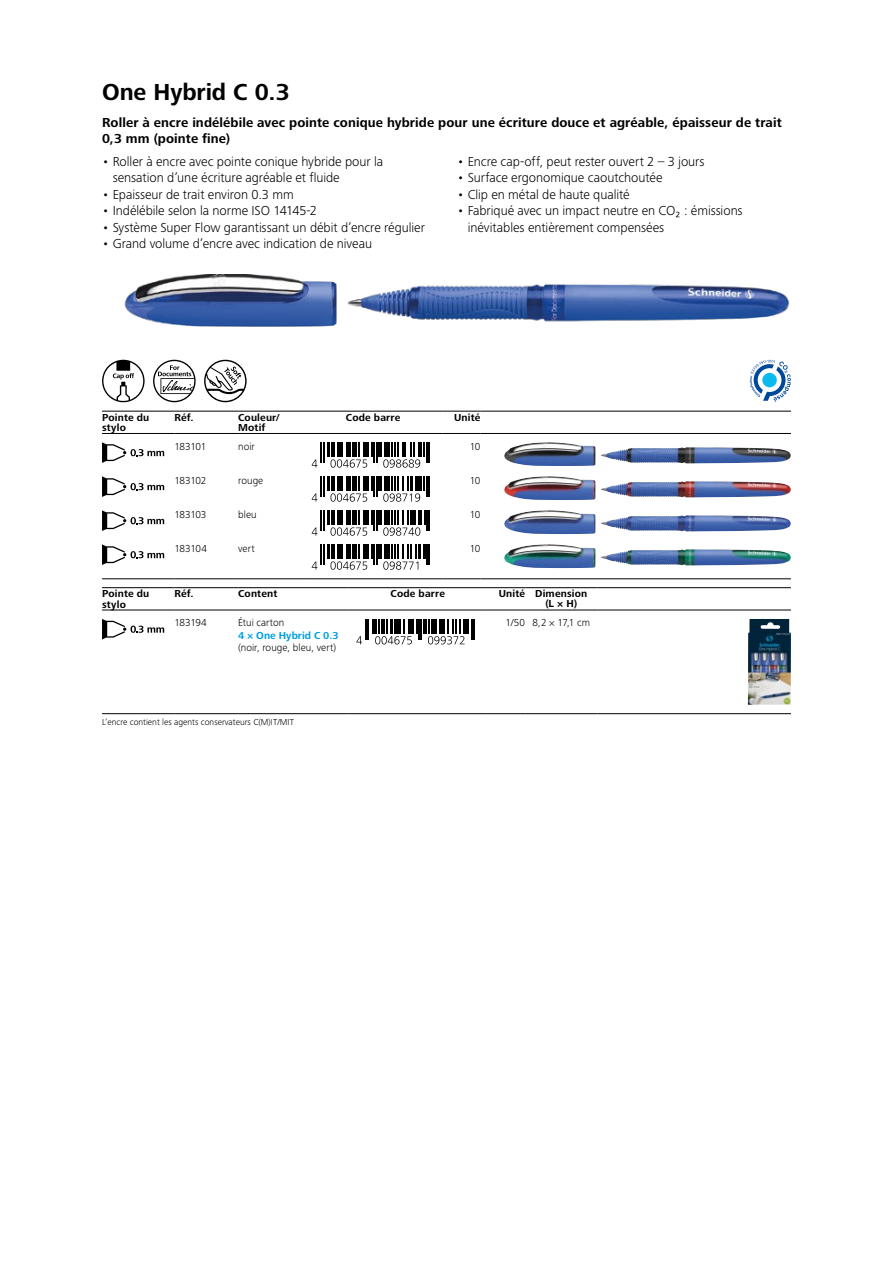
<style>
.page{position:relative;width:893px;height:1263px;background:#fff}
.page>*{position:absolute;margin:0;border:0;box-sizing:border-box;transform-origin:0 0}
.t1{font:700 24px "Frutiger Next LTW1 G";letter-spacing:-.005em;color:#000}
.t2{font:300 13.5px/16.5px "Frutiger Next LTW1 G";color:#000}
.t3{font:700 13.5px/16.5px "Frutiger Next LTW1 G";letter-spacing:.01em;color:#000}
.t4{font:300 10.5px "Frutiger Next LTW1 G";letter-spacing:.005em;color:#000}
.t5{font:700 10.5px/10.5px "Frutiger Next LTW1 G";letter-spacing:.015em;color:#000}
.t6{font:700 10.5px "Frutiger Next LTW1 G";letter-spacing:.01em;color:#009fe3}
.t7{font:300 9px "Frutiger Next LTW1 G";color:#000}
</style>
<div class="page">
<img style="left:124px;top:274px;width:666px;height:53px">
<svg style="left:102px;top:360px;width:43px;height:42px"></svg>
<svg style="left:153px;top:360px;width:43px;height:42px"></svg>
<svg style="left:204px;top:360px;width:43px;height:42px"></svg>
<svg style="left:750px;top:360px;width:41px;height:42px"></svg>
<hr style="left:102px;top:578px;width:72px;height:1px;background:#000">
<hr style="left:174px;top:578px;width:64px;height:1px;background:#000">
<hr style="left:238px;top:578px;width:66px;height:1px;background:#000">
<hr style="left:304px;top:578px;width:138px;height:1px;background:#000">
<hr style="left:442px;top:578px;width:38px;height:1px;background:#000">
<hr style="left:480px;top:578px;width:311px;height:1px;background:#000">
<hr style="left:102px;top:433px;width:72px;height:1px;background:#000">
<hr style="left:174px;top:433px;width:64px;height:1px;background:#000">
<hr style="left:238px;top:433px;width:66px;height:1px;background:#000">
<hr style="left:304px;top:433px;width:138px;height:1px;background:#000">
<hr style="left:442px;top:433px;width:38px;height:1px;background:#000">
<hr style="left:480px;top:433px;width:311px;height:1px;background:#000">
<hr style="left:102px;top:411px;width:72px;height:1px;background:#000">
<hr style="left:174px;top:411px;width:64px;height:1px;background:#000">
<hr style="left:238px;top:411px;width:66px;height:1px;background:#000">
<hr style="left:304px;top:411px;width:138px;height:1px;background:#000">
<hr style="left:442px;top:411px;width:38px;height:1px;background:#000">
<hr style="left:480px;top:411px;width:311px;height:1px;background:#000">
<svg style="left:102px;top:442px;width:62px;height:21px"></svg>
<hr style="left:378px;top:442px;width:4px;height:15px;background:#000">
<svg style="left:312px;top:442px;width:65px;height:26px"></svg>
<svg style="left:383px;top:442px;width:47px;height:26px"></svg>
<img style="left:504px;top:442px;width:182px;height:24px">
<svg style="left:102px;top:476px;width:62px;height:21px"></svg>
<hr style="left:378px;top:476px;width:4px;height:15px;background:#000">
<svg style="left:312px;top:476px;width:65px;height:26px"></svg>
<svg style="left:383px;top:476px;width:47px;height:26px"></svg>
<img style="left:504px;top:476px;width:182px;height:24px">
<svg style="left:102px;top:510px;width:62px;height:21px"></svg>
<hr style="left:378px;top:510px;width:4px;height:15px;background:#000">
<svg style="left:312px;top:510px;width:65px;height:26px"></svg>
<svg style="left:383px;top:510px;width:47px;height:26px"></svg>
<img style="left:504px;top:510px;width:182px;height:24px">
<svg style="left:102px;top:544px;width:62px;height:21px"></svg>
<hr style="left:378px;top:544px;width:4px;height:15px;background:#000">
<svg style="left:312px;top:544px;width:65px;height:26px"></svg>
<svg style="left:383px;top:544px;width:47px;height:26px"></svg>
<img style="left:504px;top:544px;width:182px;height:24px">
<hr style="left:102px;top:587px;width:72px;height:1px;background:#000">
<hr style="left:102px;top:610px;width:72px;height:1px;background:#000">
<hr style="left:174px;top:587px;width:64px;height:1px;background:#000">
<hr style="left:174px;top:610px;width:64px;height:1px;background:#000">
<hr style="left:238px;top:587px;width:111px;height:1px;background:#000">
<hr style="left:238px;top:610px;width:111px;height:1px;background:#000">
<hr style="left:349px;top:587px;width:138px;height:1px;background:#000">
<hr style="left:349px;top:610px;width:138px;height:1px;background:#000">
<hr style="left:487px;top:587px;width:38px;height:1px;background:#000">
<hr style="left:525px;top:587px;width:72px;height:1px;background:#000">
<hr style="left:487px;top:610px;width:38px;height:1px;background:#000">
<hr style="left:525px;top:610px;width:72px;height:1px;background:#000">
<hr style="left:597px;top:587px;width:194px;height:1px;background:#000">
<hr style="left:597px;top:610px;width:194px;height:1px;background:#000">
<hr style="left:102px;top:713px;width:72px;height:1px;background:#000">
<hr style="left:174px;top:713px;width:64px;height:1px;background:#000">
<hr style="left:238px;top:713px;width:111px;height:1px;background:#000">
<hr style="left:349px;top:713px;width:138px;height:1px;background:#000">
<hr style="left:487px;top:713px;width:38px;height:1px;background:#000">
<hr style="left:525px;top:713px;width:72px;height:1px;background:#000">
<hr style="left:597px;top:713px;width:194px;height:1px;background:#000">
<svg style="left:102px;top:619px;width:62px;height:20px"></svg>
<hr style="left:372px;top:619px;width:3px;height:14px;background:#000">
<hr style="left:423px;top:619px;width:3px;height:14px;background:#000">
<hr style="left:473px;top:619px;width:2px;height:20px;background:#000">
<svg style="left:356px;top:619px;width:13px;height:25px"></svg>
<svg style="left:375px;top:619px;width:47px;height:25px"></svg>
<svg style="left:428px;top:619px;width:44px;height:25px"></svg>
<img style="left:748px;top:619px;width:43px;height:86px">
<h1 class="t1" style="left:102px;top:78px;width:189px">One Hybrid C 0.3</h1>
<p class="t3" style="left:102px;top:115px;width:681px">Roller à encre indélébile avec pointe conique hybride pour une écriture douce et agréable, épaisseur de trait<br>0,3 mm (pointe fine)</p>
<p class="t2" style="left:113px;top:153px;width:272px;text-indent:-11px">• Roller à encre avec pointe conique hybride pour la sensation d’une écriture agréable et fluide</p>
<p class="t2" style="left:102px;top:186px;width:193px">• Epaisseur de trait environ 0.3 mm</p>
<p class="t2" style="left:102px;top:203px;width:217px">• Indélébile selon la norme ISO 14145-2</p>
<p class="t2" style="left:102px;top:219px;width:324px">• Système Super Flow garantissant un débit d’encre régulier</p>
<p class="t2" style="left:102px;top:236px;width:271px">• Grand volume d’encre avec indication de niveau</p>
<p class="t2" style="left:457px;top:153px;width:249px">• Encre cap-off, peut rester ouvert 2 – 3 jours</p>
<p class="t2" style="left:457px;top:170px;width:207px">• Surface ergonomique caoutchoutée</p>
<p class="t2" style="left:457px;top:186px;width:174px">• Clip en métal de haute qualité</p>
<p class="t2" style="left:468px;top:203px;width:276px;text-indent:-11px">• Fabriqué avec un impact neutre en CO₂ : émissions inévitables entièrement compensées</p>
<p class="t5" style="left:102px;top:412px;width:49px">Pointe du stylo</p>
<p class="t5" style="left:174px;top:412px;width:21px">Réf.</p>
<p class="t5" style="left:238px;top:412px;width:43px">Couleur/<br>Motif</p>
<p class="t5" style="left:346px;top:412px;width:56px">Code barre</p>
<p class="t5" style="left:454px;top:412px;width:28px">Unité</p>
<p class="t4" style="left:174px;top:440px;width:34px">183101</p>
<p class="t4" style="left:238px;top:440px;width:18px">noir</p>
<p class="t4" style="left:470px;top:440px;width:12px">10</p>
<p class="t4" style="left:174px;top:474px;width:34px">183102</p>
<p class="t4" style="left:238px;top:474px;width:27px">rouge</p>
<p class="t4" style="left:470px;top:474px;width:12px">10</p>
<p class="t4" style="left:174px;top:508px;width:34px">183103</p>
<p class="t4" style="left:238px;top:508px;width:20px">bleu</p>
<p class="t4" style="left:470px;top:508px;width:12px">10</p>
<p class="t4" style="left:174px;top:542px;width:34px">183104</p>
<p class="t4" style="left:238px;top:542px;width:18px">vert</p>
<p class="t4" style="left:470px;top:542px;width:12px">10</p>
<p class="t5" style="left:102px;top:589px;width:49px">Pointe du stylo</p>
<p class="t5" style="left:174px;top:589px;width:21px">Réf.</p>
<p class="t5" style="left:238px;top:589px;width:41px">Content</p>
<p class="t5" style="left:391px;top:589px;width:56px">Code barre</p>
<p class="t5" style="left:545px;top:589px;width:44px;line-height:9.8px;text-indent:-47px">Unité Dimension (L × H)</p>
<p class="t4" style="left:174px;top:617px;width:34px">183194</p>
<p class="t4" style="left:238px;top:617px;width:48px">Étui carton</p>
<p class="t6" style="left:238px;top:629px;width:102px">4 × One Hybrid C 0.3</p>
<p class="t4" style="left:238px;top:642px;width:100px">(noir, rouge, bleu, vert)</p>
<p class="t4" style="left:505px;top:617px;width:86px">1/50 8,2 × 17,1 cm</p>
<p class="t7" style="left:102px;top:717px;width:193px">L‘encre contient les agents conservateurs C(M)IT/MIT</p>
</div>
